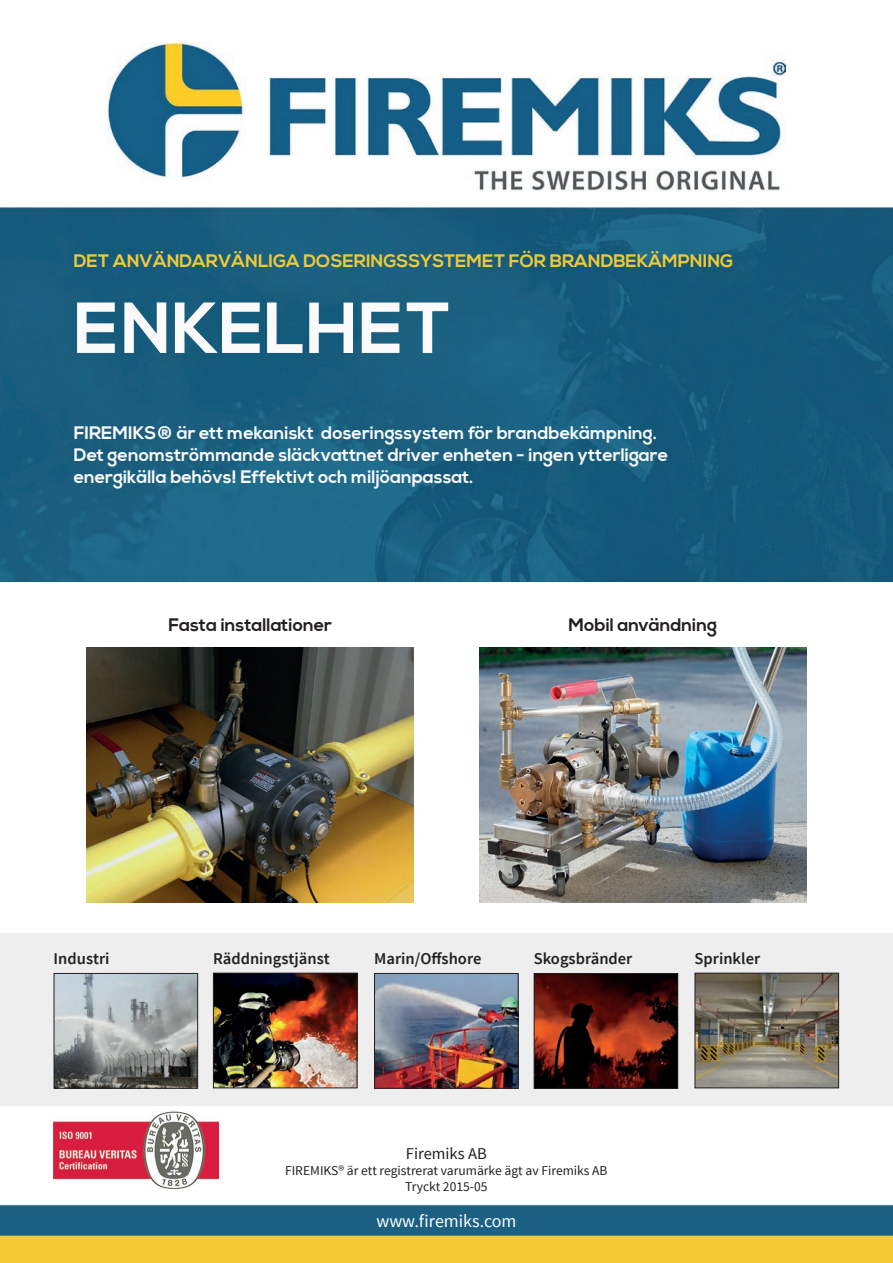
<style>
.page{position:relative;width:893px;height:1263px;background:#fff}
.page>*{position:absolute;margin:0;border:0;box-sizing:border-box;transform-origin:0 0}
.t1{font:700 72px "Nexa";color:#fafafa}
.t2{font:700 18px/21.6px "Nexa";color:#fafafa}
.t3{font:700 18px "Nexa";color:#f0ca34}
.t4{font:700 18px "Nexa";color:#231f20}
.t5{font:18px "Source Sans Pro";color:#fff}
.t6{font:600 16.5px "Source Sans Pro";color:#231f20}
.t7{font:16.5px "Source Sans Pro";color:#231f20}
.t8{font:13.5px/16.2px "Source Sans Pro";color:#231f20;text-align:center}
</style>
<div class="page">
<img style="left:0;top:1205px;width:893px;height:58px">
<img style="left:54px;top:1105px;width:165px;height:83px">
<img style="left:0;top:59px;width:893px;height:149px">
<div style="left:0;top:934px;width:893px;height:171px;background:#edeeed"></div>
<img style="left:0;top:208px;width:893px;height:373px">
<img style="left:215px;top:975px;width:140px;height:111px">
<div style="left:213px;top:973px;width:144px;height:115px;border:1px solid #231f20"></div>
<img style="left:697px;top:975px;width:140px;height:111px">
<div style="left:695px;top:973px;width:144px;height:115px;border:1px solid #231f20"></div>
<img style="left:536px;top:975px;width:140px;height:112px">
<div style="left:534px;top:973px;width:144px;height:116px;border:1px solid #231f20"></div>
<img style="left:56px;top:975px;width:140px;height:112px">
<div style="left:54px;top:973px;width:144px;height:116px;border:1px solid #231f20"></div>
<img style="left:376px;top:975px;width:140px;height:112px">
<div style="left:374px;top:973px;width:144px;height:116px;border:1px solid #231f20"></div>
<img style="left:108px;top:42px;width:677px;height:154px">
<img style="left:87px;top:648px;width:327px;height:255px">
<img style="left:479px;top:648px;width:327px;height:255px">
<p class="t3" style="left:74px;top:250px;width:661px">DET ANVÄNDARVÄNLIGA DOSERINGSSYSTEMET FÖR BRANDBEKÄMPNING</p>
<h1 class="t1" style="left:74px;top:287px;width:378px">ENKELHET</h1>
<p class="t2" style="left:74px;top:423px;width:596px">FIREMIKS® är ett mekaniskt doseringssystem för brandbekämpning.<br>Det genomströmmande släckvattnet driver enheten - ingen ytterligare energikälla behövs! Effektivt och miljöanpassat.</p>
<p class="t4" style="left:168px;top:615px;width:165px">Fasta installationer</p>
<p class="t4" style="left:568px;top:615px;width:150px">Mobil användning</p>
<p class="t6" style="left:54px;top:948px;width:57px">Industri</p>
<p class="t6" style="left:213px;top:948px;width:118px">Räddningstjänst</p>
<p class="t6" style="left:374px;top:948px;width:109px">Marin/Offshore</p>
<p class="t6" style="left:534px;top:948px;width:100px">Skogsbränder</p>
<p class="t6" style="left:695px;top:948px;width:67px">Sprinkler</p>
<p class="t7" style="left:406px;top:1143px;width:82px">Firemiks AB</p>
<p class="t8" style="left:285px;top:1163px;width:324px">FIREMIKS® är ett registrerat varumärke ägt av Firemiks AB<br>Tryckt 2015-05</p>
<p class="t5" style="left:376px;top:1209px;width:142px">www.firemiks.com</p>
</div>
